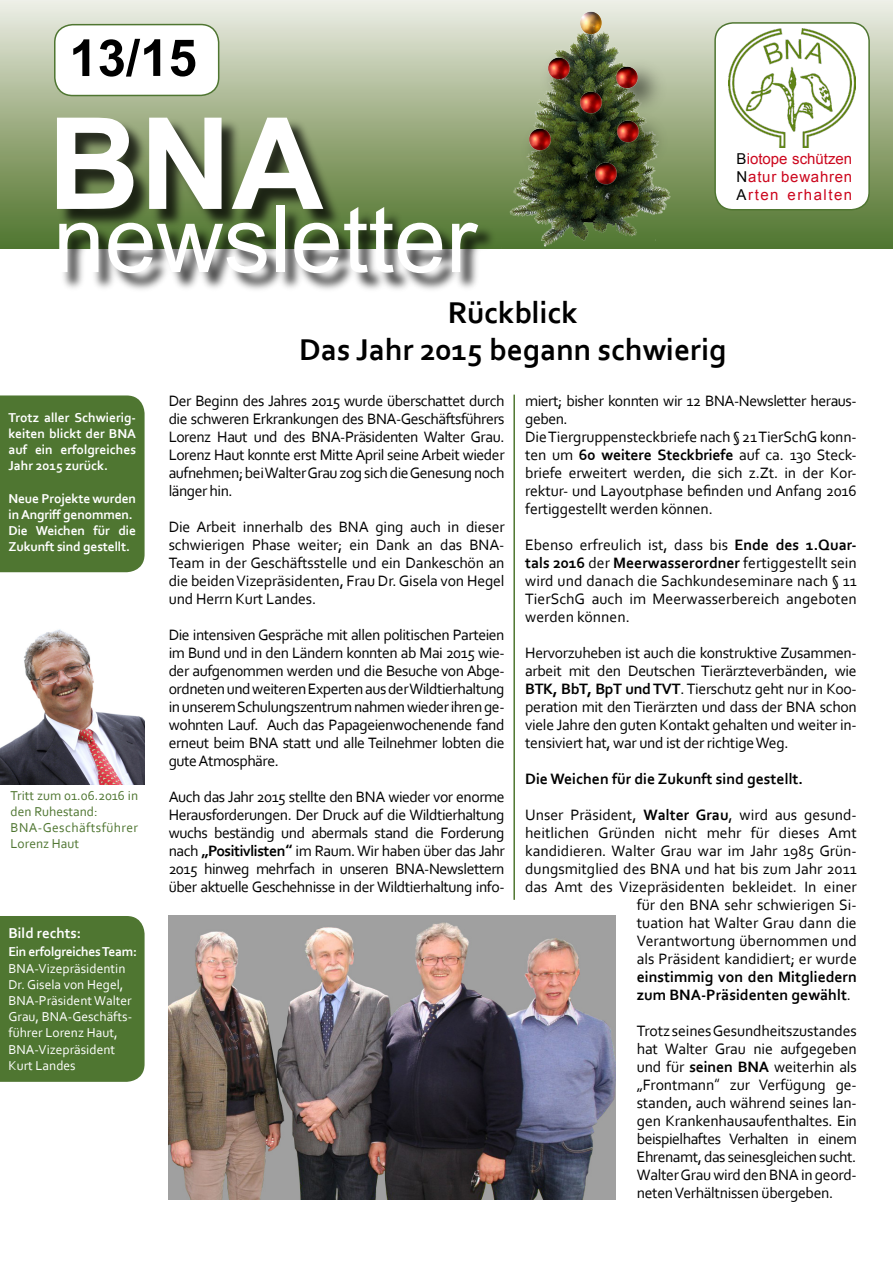
<style>
.page{position:relative;width:893px;height:1263px;background:#fff}
.page>*{position:absolute;margin:0;border:0;box-sizing:border-box;transform-origin:0 0}
.t1{font:700 127.5px "Arial";color:#fff}
.t2{font:93px "Arial";color:#fff}
.t3{font:700 51px "Arial";color:#000}
.t4{font:700 31.5px/37.8px "Corbel";color:#000;text-align:center}
.t5{font:15.75px/18px "Corbel";letter-spacing:-.01em;color:#000;text-align:justify}
.t6{font:700 15.75px/18px "Corbel";color:#000}
.t7{font:15px/18px "Arial";letter-spacing:.05em;color:#cc071e;text-align:justify}
.t8{font:700 15px "Corbel";color:#fff}
.t9{font:700 13.5px/16.2px "Corbel";letter-spacing:-.01em;color:#fff;text-align:justify}
.t10{font:13.5px/16.2px "Corbel";color:#fff}
.t11{font:13.5px/16.2px "Corbel";color:#4f7631}
.s1{color:#000}
.s2{font-weight:700}
.s3{font-family:"Ebrima";font-weight:700}
.s4{font-weight:400}
.s5{font-family:"Ebrima"}
</style>
<div class="page">
<div style="left:0;top:0;width:893px;height:249px;background:linear-gradient(to bottom,#edece2,#4e7228)"></div>
<div style="left:55px;top:25px;width:164px;height:71px;background:#fff;border-radius:18px"></div>
<div style="left:54px;top:24px;width:165px;height:72px;border:2px solid #4f7631;border-radius:18px"></div>
<hr style="left:513px;top:395px;width:2px;height:505px;background:#4f7631">
<div style="left:58px;top:118px;width:284px;height:111px;background:#000;opacity:.75"></div>
<div style="left:60px;top:206px;width:438px;height:87px;background:#000;opacity:.75"></div>
<div style="left:715px;top:23px;width:154px;height:187px;background:#fff;border-radius:18px"></div>
<div style="left:714px;top:22px;width:156px;height:188px;border:2px solid #4f7631;border-radius:18px"></div>
<img style="left:729px;top:28px;width:126px;height:119px">
<div style="left:0;top:395px;width:145px;height:177px;background:#4f7631"></div>
<div style="left:0;top:916px;width:145px;height:166px;background:#4f7631"></div>
<img style="left:169px;top:916px;width:446px;height:283px">
<img style="left:0;top:629px;width:145px;height:155px">
<img style="left:498px;top:10px;width:187px;height:239px">
<img style="left:576px;top:10px;width:27px;height:25px">
<div style="left:537px;top:47px;width:64px;height:63px;background:#000;opacity:.75"></div>
<img style="left:544px;top:55px;width:27px;height:26px">
<div style="left:606px;top:56px;width:63px;height:63px;background:#000;opacity:.75"></div>
<img style="left:612px;top:64px;width:27px;height:26px">
<div style="left:569px;top:81px;width:64px;height:63px;background:#000;opacity:.75"></div>
<img style="left:576px;top:89px;width:27px;height:26px">
<div style="left:518px;top:118px;width:64px;height:63px;background:#000;opacity:.75"></div>
<img style="left:525px;top:126px;width:27px;height:26px">
<div style="left:607px;top:110px;width:63px;height:63px;background:#000;opacity:.75"></div>
<img style="left:614px;top:118px;width:26px;height:25px">
<div style="left:584px;top:152px;width:64px;height:63px;background:#000;opacity:.75"></div>
<img style="left:591px;top:160px;width:26px;height:26px">
<h3 class="t3" style="left:69px;top:24px;width:129px">13/15</h3>
<h1 class="t1" style="left:48px;top:79px;width:278px">BNA</h1>
<h2 class="t2" style="left:53px;top:178px;width:425px">newsletter</h2>
<h3 class="t4" style="left:299px;top:292px;width:429px">Rückblick<br>Das Jahr 2015 begann schwierig</h3>
<p class="t7" style="left:737px;top:149px;width:117px"><span class="s1">B</span>iotope schützen <span class="s1">N</span>atur bewahren <span class="s1">A</span>rten erhalten</p>
<p class="t9" style="left:9px;top:409px;width:129px">Trotz aller Schwierig&shy;keiten blickt der BNA auf ein erfolgreiches Jahr 2015 zurück.</p>
<p class="t9" style="left:9px;top:490px;width:129px;text-align:left">Neue Projekte wurden in Angriff genommen.<br>Die Weichen für die<br>Zukunft sind gestellt.</p>
<p class="t11" style="left:11px;top:787px;width:129px">Tritt zum 01.06.2016 in den Ruhestand:<br>BNA-Geschäftsführer<br>Lorenz Haut</p>
<p class="t8" style="left:9px;top:924px;width:74px">Bild rechts:</p>
<p class="t9" style="left:9px;top:943px;width:130px">Ein erfolgreiches Team:</p>
<p class="t10" style="left:9px;top:960px;width:125px">BNA-Vizepräsidentin<br>Dr. Gisela von Hegel,<br>BNA-Präsident Walter<br>Grau, BNA-Geschäfts&shy;führer Lorenz Haut,<br>BNA-Vizepräsident<br>Kurt Landes</p>
<p class="t5" style="left:169px;top:392px;width:337px">Der Beginn des Jahres 2015 wurde überschattet durch die schweren Erkrankungen des BNA-Geschäftsführers Lorenz Haut und des BNA-Präsidenten Walter Grau.<br>Lorenz Haut konnte erst Mitte April seine Arbeit wieder aufnehmen; bei Walter Grau zog sich die Genesung noch länger hin.</p>
<p class="t5" style="left:169px;top:518px;width:337px">Die Arbeit innerhalb des BNA ging auch in dieser schwierigen Phase weiter; ein Dank an das BNA-Team in der Geschäftsstelle und ein Dankeschön an die beiden Vizepräsidenten, Frau Dr. Gisela von Hegel und Herrn Kurt Landes.</p>
<p class="t5" style="left:169px;top:626px;width:337px">Die intensiven Gespräche mit allen politischen Parteien im Bund und in den Ländern konnten ab Mai 2015 wie&shy;der aufgenommen werden und die Besuche von Abge&shy;ordneten und weiteren Experten aus der Wildtierhaltung in unserem Schulungszentrum nahmen wieder ihren ge&shy;wohnten Lauf. Auch das Papageienwochenende fand erneut beim BNA statt und alle Teilnehmer lobten die gute Atmosphäre.</p>
<p class="t5" style="left:169px;top:788px;width:337px">Auch das Jahr 2015 stellte den BNA wieder vor enorme Herausforderungen. Der Druck auf die Wildtierhaltung wuchs beständig und abermals stand die Forderung nach <span class="s2">„Positivlisten</span><span class="s3">“</span> im Raum. Wir haben über das Jahr 2015 hinweg mehrfach in unseren BNA-Newslettern über aktuelle Geschehnisse in der Wildtierhaltung info-</p>
<p class="t5" style="left:525px;top:392px;width:333px;text-align:left">miert; bisher konnten wir 12 BNA-Newsletter heraus&shy;geben.<br>Die Tiergruppensteckbriefe nach § 21 TierSchG konn&shy;ten um <span class="s2">60 weitere Steckbriefe</span> auf ca. 130 Steck&shy;briefe erweitert werden, die sich z.Zt. in der Kor&shy;rektur- und Layoutphase befinden und Anfang 2016 fertiggestellt werden können.</p>
<p class="t5" style="left:525px;top:536px;width:333px">Ebenso erfreulich ist, dass bis <span class="s2">Ende des 1.Quar&shy;tals 2016</span> der <span class="s2">Meerwasserordner</span> fertiggestellt sein wird und danach die Sachkundeseminare nach § 11<br>TierSchG auch im Meerwasserbereich angeboten werden können.</p>
<p class="t5" style="left:525px;top:644px;width:333px">Hervorzuheben ist auch die konstruktive Zusammen&shy;arbeit mit den Deutschen Tierärzteverbänden, wie <span class="s2">BTK, BbT, BpT und TVT</span>. Tierschutz geht nur in Koo&shy;peration mit den Tierärzten und dass der BNA schon viele Jahre den guten Kontakt gehalten und weiter in&shy;tensiviert hat, war und ist der richtige Weg.</p>
<p class="t6" style="left:525px;top:770px;width:280px">Die Weichen für die Zukunft sind gestellt.</p>
<p class="t5" style="left:525px;top:806px;width:333px;text-align:right">Unser Präsident, <span class="s2">Walter Grau</span>, wird aus gesund&shy;heitlichen Gründen nicht mehr für dieses Amt kandidieren. Walter Grau war im Jahr 1985 Grün&shy;dungsmitglied des BNA und hat bis zum Jahr 2011 das Amt des Vizepräsidenten bekleidet. In einer für den BNA sehr schwierigen Si-<br>tuation hat Walter Grau dann die<br>Verantwortung übernommen und<br>als Präsident kandidiert; er wurde</p>
<p class="t6" style="left:637px;top:968px;width:222px">einstimmig von den Mitgliedern zum BNA-Präsidenten gewählt<span class="s4">.</span></p>
<p class="t5" style="left:637px;top:1022px;width:222px">Trotz seines Gesundheitszustandes hat Walter Grau nie aufgegeben und für <span class="s2">seinen BNA</span> weiterhin als „Frontmann<span class="s5">“</span> zur Verfügung ge&shy;standen, auch während seines lan&shy;gen Krankenhausaufenthaltes. Ein beispielhaftes Verhalten in einem Ehrenamt, das seinesgleichen sucht.<br>Walter Grau wird den BNA in geord&shy;neten Verhältnissen übergeben.</p>
</div>
